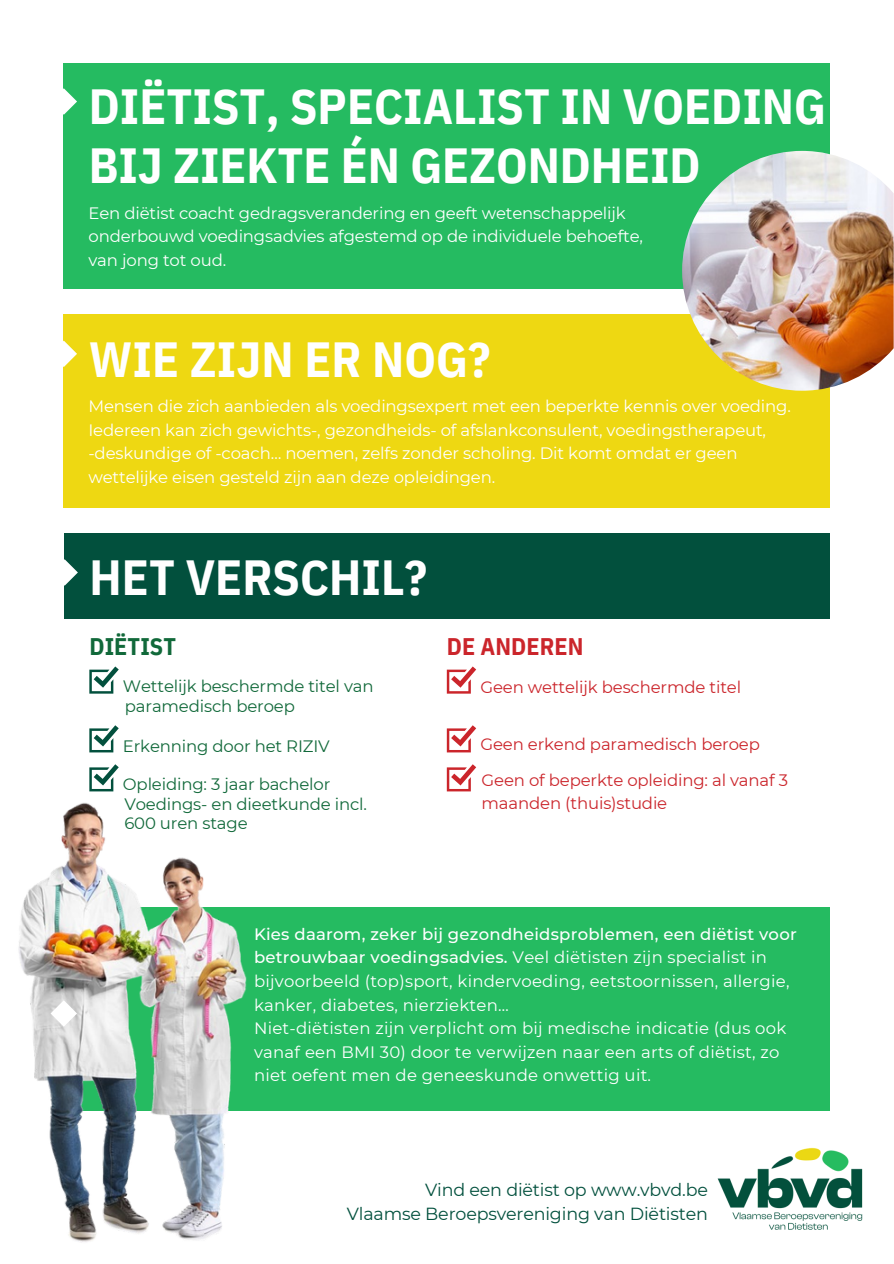
<style>
.page{position:relative;width:894px;height:1264px;background:#fff}
.page>*{position:absolute;margin:0;border:0;box-sizing:border-box;transform-origin:0 0}
.t1{font:700 49.2px/58.5px "IBM Plex Sans Cond";color:#fff}
.t2{font:700 24px "IBM Plex Sans Cond";letter-spacing:.005em;color:#cb252b}
.t3{font:700 24px "IBM Plex Sans Cond";letter-spacing:.005em;color:#11693a}
.t4{font:17.4px/23.7px "Montserrat";letter-spacing:-.01em;color:#02503d;text-align:right}
.t5{font:16.5px/23.7px "Montserrat";letter-spacing:-.01em;color:#fff}
.t6{font:16.5px/23.7px "Montserrat";letter-spacing:.015em;color:#fff}
.t7{font:16.5px "Montserrat";letter-spacing:-.01em;color:#11693a}
.t8{font:16.5px/22.5px "Montserrat";letter-spacing:-.01em;color:#cb252b}
.s1{font-weight:500}
</style>
<div class="page">
<div style="left:64px;top:314px;width:765px;height:193px;background:#eed812"></div>
<div style="left:64px;top:907px;width:765px;height:203px;background:#25bb61"></div>
<div style="left:64px;top:532px;width:765px;height:86px;background:#02503d"></div>
<img style="left:18px;top:791px;width:275px;height:452px">
<svg style="left:63px;top:340px;width:14px;height:27px"></svg>
<svg style="left:51px;top:1000px;width:26px;height:26px"></svg>
<svg style="left:64px;top:559px;width:14px;height:26px"></svg>
<svg style="left:89px;top:666px;width:30px;height:27px"></svg>
<svg style="left:89px;top:725px;width:30px;height:27px"></svg>
<svg style="left:89px;top:764px;width:30px;height:27px"></svg>
<svg style="left:446px;top:666px;width:30px;height:27px"></svg>
<svg style="left:446px;top:725px;width:30px;height:27px"></svg>
<svg style="left:446px;top:764px;width:30px;height:27px"></svg>
<div style="left:64px;top:64px;width:765px;height:225px;background:#25bb61"></div>
<svg style="left:63px;top:88px;width:14px;height:27px"></svg>
<img style="left:682px;top:151px;width:211px;height:239px">
<img style="left:717px;top:1147px;width:146px;height:83px">
<p class="t1" style="left:89px;top:76px;width:738px">DIËTIST, SPECIALIST IN VOEDING<br>BIJ ZIEKTE ÉN GEZONDHEID</p>
<p class="t5" style="left:88px;top:201px;width:556px">Een diëtist coacht gedragsverandering en geeft wetenschappelijk onderbouwd voedingsadvies afgestemd op de individuele behoefte, van jong tot oud.</p>
<p class="t1" style="left:89px;top:329px;width:403px">WIE ZIJN ER NOG?</p>
<p class="t5" style="left:88px;top:394px;width:703px">Mensen die zich aanbieden als voedingsexpert met een beperkte kennis over voeding.<br>Iedereen kan zich gewichts-, gezondheids- of afslankconsulent, voedingstherapeut, -deskundige of -coach… noemen, zelfs zonder scholing. Dit komt omdat er geen wettelijke eisen gesteld zijn aan deze opleidingen.</p>
<p class="t1" style="left:90px;top:547px;width:339px">HET VERSCHIL?</p>
<p class="t3" style="left:89px;top:630px;width:88px">DIËTIST</p>
<p class="t2" style="left:447px;top:630px;width:138px">DE ANDEREN</p>
<p class="t7" style="left:123px;top:676px;width:252px">Wettelijk beschermde titel van</p>
<h1 class="t7" style="left:125px;top:696px;width:171px">paramedisch beroep</h1>
<h2 class="t7" style="left:123px;top:735px;width:208px">Erkenning door het RIZIV</h2>
<h2 class="t7" style="left:123px;top:774px;width:209px">Opleiding: 3 jaar bachelor</h2>
<p class="t7" style="left:124px;top:794px;width:244px">Voedings- en dieetkunde incl.</p>
<p class="t7" style="left:124px;top:813px;width:125px">600 uren stage</p>
<p class="t8" style="left:480px;top:675px;width:262px">Geen wettelijk beschermde titel</p>
<p class="t8" style="left:480px;top:733px;width:281px">Geen erkend paramedisch beroep</p>
<p class="t8" style="left:481px;top:769px;width:308px">Geen of beperkte opleiding: al vanaf 3 maanden (thuis)studie</p>
<p class="t6" style="left:254px;top:921px;width:544px"><span class="s1">Kies daarom, zeker bij gezondheidsproblemen, een diëtist voor betrouwbaar voedingsadvies.</span> Veel diëtisten zijn specialist in bijvoorbeeld (top)sport, kindervoeding, eetstoornissen, allergie, kanker, diabetes, nierziekten…</p>
<h1 class="t6" style="left:254px;top:1016px;width:533px">Niet-diëtisten zijn verplicht om bij medische indicatie (dus ook vanaf een BMI 30) door te verwijzen naar een arts of diëtist, zo niet oefent men de geneeskunde onwettig uit.</h1>
<p class="t4" style="left:347px;top:1178px;width:362px">Vind een diëtist op www.vbvd.be<br>Vlaamse Beroepsvereniging van Diëtisten</p>
</div>
